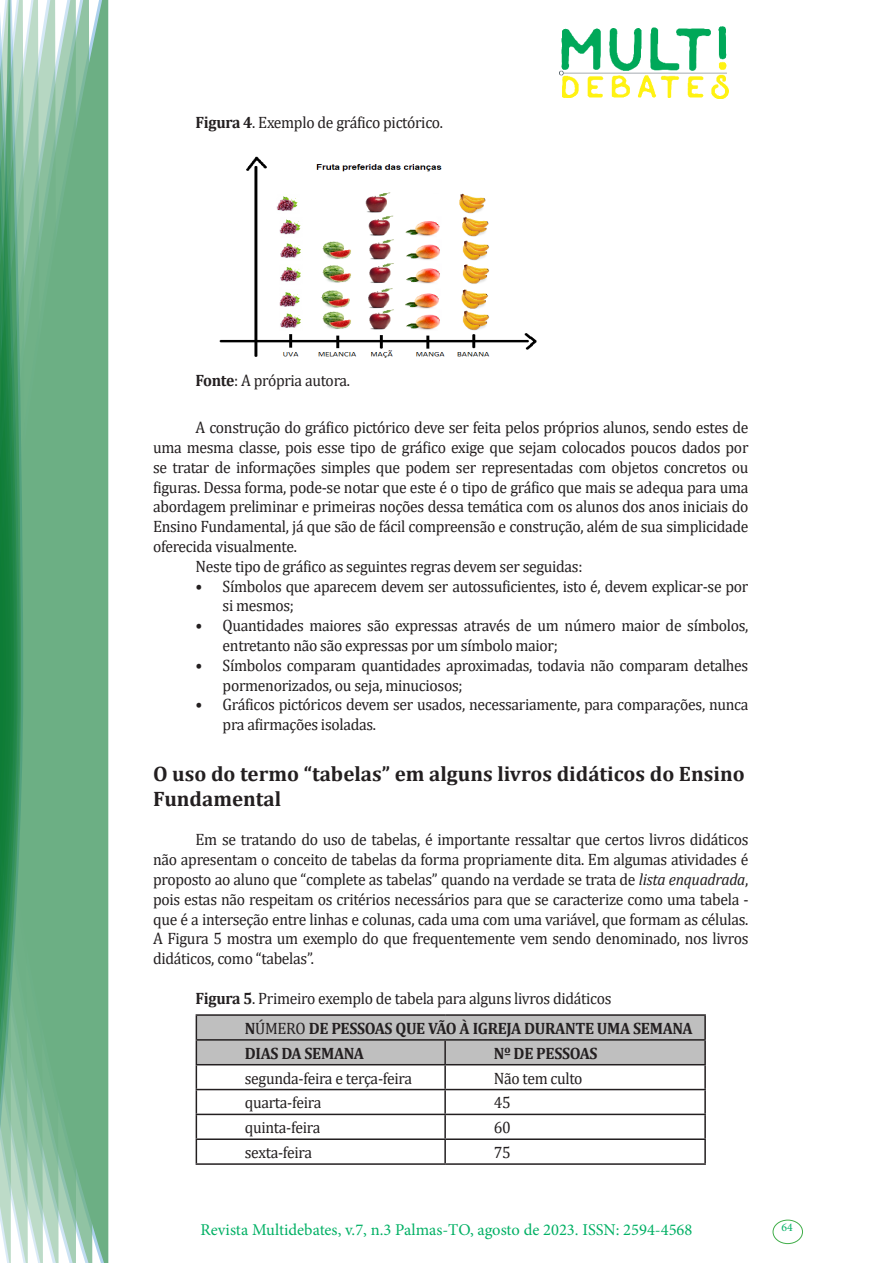
<style>
.page{position:relative;width:893px;height:1263px;background:#fff}
.page>*{position:absolute;margin:0;border:0;box-sizing:border-box;transform-origin:0 0}
.Titulo_2{font:700 21px/25.2px "Cambria";color:#231f20}
.texto{font:16.5px/19.8px "Cambria";letter-spacing:-.02em;color:#231f20;scale:.95 1}
.texto-2{font:700 16.5px "Cambria";letter-spacing:-.02em;color:#231f20;scale:.95 1}
.t1{font:16.5px "Minion Pro";color:#00b064}
.t2{font:11.7px "Minion Pro";color:#00b064}
.s1{font-weight:700}
.s2{font-style:italic}
.s3{font-weight:400}
</style>
<div class="page">
<img style="left:559px;top:26px;width:169px;height:72px">
<div style="left:95px;top:0;width:14px;height:1263px;background:#6caf84"></div>
<svg style="left:79px;top:0;width:16px;height:1263px;background:#71b289"></svg>
<svg style="left:62px;top:0;width:17px;height:1263px;background:#75b48c"></svg>
<svg style="left:45px;top:0;width:17px;height:1263px;background:#7cb792"></svg>
<svg style="left:30px;top:0;width:15px;height:1263px;background:#80ba96"></svg>
<svg style="left:0;top:0;width:30px;height:1263px;background:#61a97f"></svg>
<div style="left:772px;top:1219px;width:31px;height:25px;border:1px solid #40ae49;border-radius:50%"></div>
<img style="left:219px;top:156px;width:318px;height:202px">
<hr style="left:196px;top:1014px;width:249px;height:2px;background:#231f20">
<hr style="left:445px;top:1014px;width:261px;height:2px;background:#231f20">
<hr style="left:704px;top:1016px;width:2px;height:23px;background:#231f20">
<hr style="left:445px;top:1039px;width:261px;height:2px;background:#231f20">
<hr style="left:704px;top:1041px;width:2px;height:23px;background:#231f20">
<hr style="left:445px;top:1064px;width:261px;height:1px;background:#231f20">
<hr style="left:704px;top:1065px;width:2px;height:24px;background:#231f20">
<hr style="left:445px;top:1089px;width:261px;height:1px;background:#231f20">
<hr style="left:704px;top:1090px;width:2px;height:24px;background:#231f20">
<hr style="left:445px;top:1114px;width:261px;height:1px;background:#231f20">
<hr style="left:704px;top:1115px;width:2px;height:23px;background:#231f20">
<svg style="left:196px;top:1015px;width:509px;height:148px"></svg>
<hr style="left:445px;top:1138px;width:261px;height:2px;background:#231f20">
<hr style="left:444px;top:1140px;width:2px;height:23px;background:#231f20">
<hr style="left:704px;top:1140px;width:2px;height:23px;background:#231f20">
<hr style="left:196px;top:1163px;width:249px;height:2px;background:#231f20">
<hr style="left:445px;top:1163px;width:261px;height:2px;background:#231f20">
<p class="texto" style="left:196px;top:113px;width:262px"><span class="s1">Figura 4</span>. Exemplo de gráfico pictórico.</p>
<p class="texto" style="left:196px;top:371px;width:164px"><span class="s1">Fonte</span>: A própria autora.</p>
<p class="texto" style="left:153px;top:417px;width:628px;text-align:justify;text-indent:43px">A construção do gráfico pictórico deve ser feita pelos próprios alunos, sendo estes de uma mesma classe, pois esse tipo de gráfico exige que sejam colocados poucos dados por se tratar de informações simples que podem ser representadas com objetos concretos ou figuras. Dessa forma, pode-se notar que este é o tipo de gráfico que mais se adequa para uma abordagem preliminar e primeiras noções dessa temática com os alunos dos anos iniciais do Ensino Fundamental, já que são de fácil compreensão e construção, além de sua simplicidade oferecida visualmente.</p>
<p class="texto" style="left:196px;top:556px;width:409px">Neste tipo de gráfico as seguintes regras devem ser seguidas:</p>
<p class="texto" style="left:223px;top:576px;width:555px;text-indent:-27px">• Símbolos que aparecem devem ser autossuficientes, isto é, devem explicar-se por si mesmos;</p>
<p class="texto" style="left:223px;top:615px;width:555px;text-indent:-27px">• Quantidades maiores são expressas através de um número maior de símbolos, entretanto não são expressas por um símbolo maior;</p>
<p class="texto" style="left:223px;top:655px;width:555px;text-indent:-27px">• Símbolos comparam quantidades aproximadas, todavia não comparam detalhes pormenorizados, ou seja, minuciosos;</p>
<p class="texto" style="left:223px;top:695px;width:555px;text-indent:-27px">• Gráficos pictóricos devem ser usados, necessariamente, para comparações, nunca pra afirmações isoladas.</p>
<p class="Titulo_2" style="left:153px;top:760px;width:593px">O uso do termo “tabelas” em alguns livros didáticos do Ensino<br>Fundamental</p>
<p class="texto" style="left:153px;top:830px;width:628px;text-align:justify;text-indent:43px">Em se tratando do uso de tabelas, é importante ressaltar que certos livros didáticos não apresentam o conceito de tabelas da forma propriamente dita. Em algumas atividades é proposto ao aluno que “complete as tabelas” quando na verdade se trata de <span class="s2">lista enquadrada</span>, pois estas não respeitam os critérios necessários para que se caracterize como uma tabela - que é a interseção entre linhas e colunas, cada uma com uma variável, que formam as células.<br>A Figura 5 mostra um exemplo do que frequentemente vem sendo denominado, nos livros didáticos, como “tabelas”.</p>
<p class="texto" style="left:196px;top:988px;width:439px"><span class="s1">Figura 5</span>. Primeiro exemplo de tabela para alguns livros didáticos</p>
<p class="texto-2" style="left:245px;top:1016px;width:473px">N<span class="s3">ÚMERO</span> DE PESSOAS QUE VÃO À IGREJA DURANTE UMA SEMANA</p>
<p class="texto-2" style="left:245px;top:1041px;width:127px">DIAS DA SEMANA</p>
<p class="texto-2" style="left:494px;top:1041px;width:111px">Nº DE PESSOAS</p>
<p class="texto" style="left:245px;top:1068px;width:177px">segunda-feira e terça-feira</p>
<p class="texto" style="left:494px;top:1068px;width:95px">Não tem culto</p>
<p class="texto" style="left:245px;top:1093px;width:82px">quarta-feira</p>
<p class="texto" style="left:494px;top:1093px;width:19px">45</p>
<p class="texto" style="left:245px;top:1118px;width:81px">quinta-feira</p>
<p class="texto" style="left:494px;top:1118px;width:19px">60</p>
<p class="texto" style="left:245px;top:1142px;width:72px">sexta-feira</p>
<p class="texto" style="left:494px;top:1142px;width:19px">75</p>
<p class="t1" style="left:200px;top:1218px;width:493px">Revista Multidebates, v.7, n.3 Palmas-TO, agosto de 2023. ISSN: 2594-4568</p>
<p class="t2" style="left:781px;top:1219px;width:13px">64</p>
</div>
